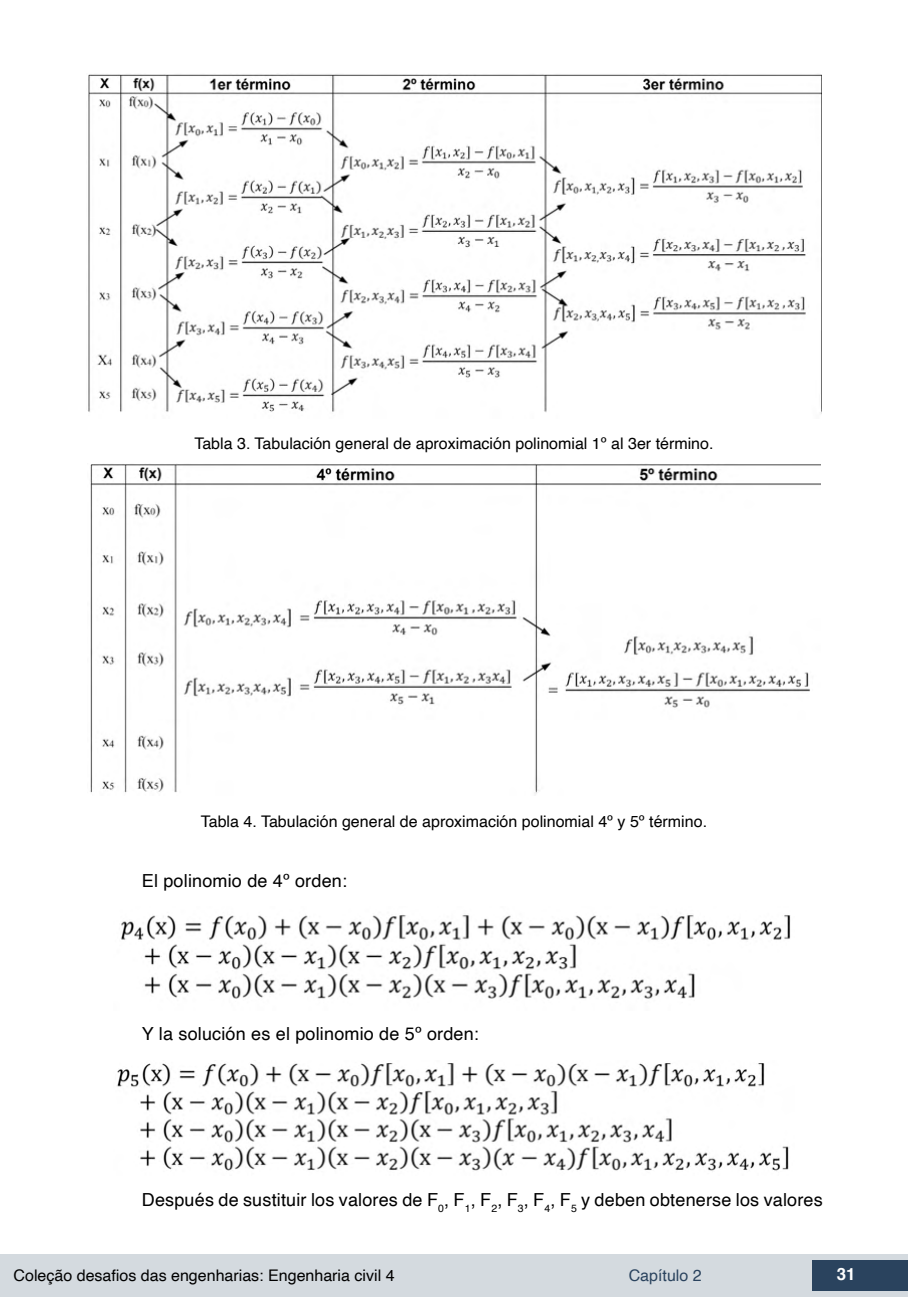
<style>
.page{position:relative;width:908px;height:1304px;background:#fff}
.page>*{position:absolute;margin:0;border:0;box-sizing:border-box;transform-origin:0 0}
.t1{font:18px "Helvetica";letter-spacing:.01em;color:#000}
.t2{font:700 16.8px "Helvetica";color:#fff}
.t3{font:16px "Helvetica";color:#000}
.t4{font:16px "Helvetica";color:#2a435e}
</style>
<div class="page">
<div style="left:0;top:1254px;width:906px;height:43px;background:#d4dadf"></div>
<div style="left:812px;top:1261px;width:95px;height:30px;background:#2a435e"></div>
<img style="left:88px;top:74px;width:732px;height:338px">
<img style="left:90px;top:464px;width:729px;height:331px">
<img style="left:121px;top:915px;width:670px;height:84px">
<img style="left:117px;top:1063px;width:672px;height:108px">
<p class="t3" style="left:194px;top:431px;width:520px">Tabla 3. Tabulación general de aproximación polinomial 1º al 3er término.</p>
<p class="t3" style="left:201px;top:809px;width:507px">Tabla 4. Tabulación general de aproximación polinomial 4º y 5º término.</p>
<p class="t1" style="left:142px;top:866px;width:206px">El polinomio de 4º orden:</p>
<p class="t1" style="left:142px;top:1020px;width:338px">Y la solución es el polinomio de 5º orden:</p>
<p class="t1" style="left:142px;top:1186px;width:682px">Después de sustituir los valores de F<sub>0</sub>, F<sub>1</sub>, F<sub>2</sub>, F<sub>3</sub>, F<sub>4</sub>, F<sub>5</sub> y deben obtenerse los valores</p>
<p class="t3" style="left:14px;top:1263px;width:382px">Coleção desafios das engenharias: Engenharia civil 4</p>
<p class="t4" style="left:628px;top:1263px;width:74px">Capítulo 2</p>
<p class="t2" style="left:836px;top:1261px;width:20px">31</p>
</div>
